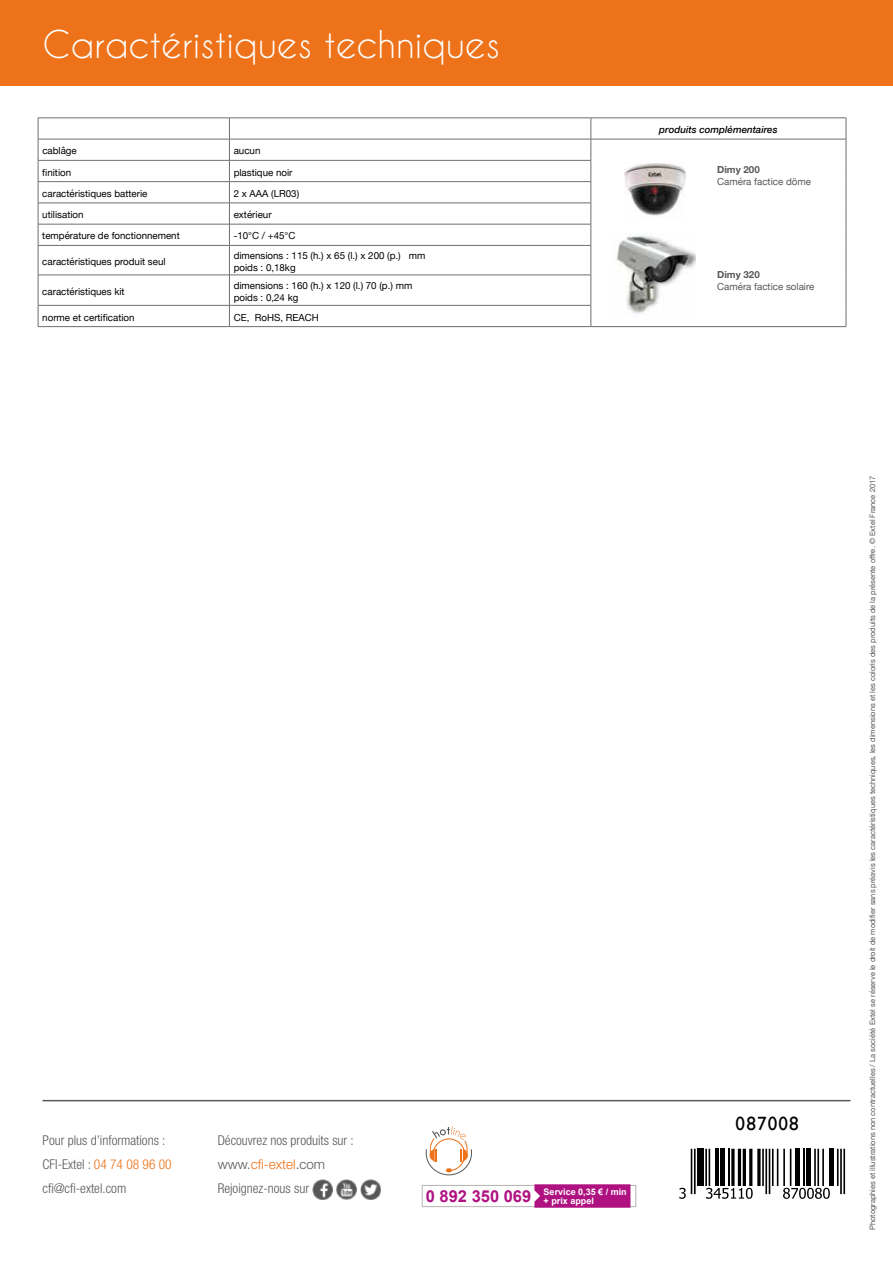
<style>
.page{position:relative;width:893px;height:1263px;background:#fff}
.page>*{position:absolute;margin:0;border:0;box-sizing:border-box;transform-origin:0 0}
.t1{font:36px "Caviar Dreams";color:#fff}
.t2{font:19.2px "Gill Sans";letter-spacing:.06em;color:#000}
.t3{font:300 condensed 13.5px/24px "Helvetica Neue LT Std";color:#575756}
.t4{font:9.75px/11.7px "Helvetica Neue";color:#000}
.t5{font:9.75px "Helvetica Neue";color:#575756}
.t6{font:italic 500 9.75px "Helvetica Neue";color:#000}
.t7{font:700 9.75px "Helvetica Neue LT Std";color:#575756}
.t8{font:700 9px/9px "Arial";color:#fff}
.t9{font:7.5px "Helvetica Neue";color:#575756}
.s1{color:#ee7219}
.s2{font-stretch:normal}
.s3{font-stretch:normal;color:#ee7219}
.s4{font-size:16.5px;color:#af1280}
</style>
<div class="page">
<img style="left:616px;top:234px;width:80px;height:79px">
<img style="left:625px;top:163px;width:61px;height:55px">
<hr style="left:43px;top:1100px;width:807px;height:1px;background:#575756">
<div style="left:0;top:0;width:893px;height:85px;background:#ee7219"></div>
<img style="left:312px;top:1179px;width:69px;height:21px">
<svg style="left:425px;top:1126px;width:47px;height:50px"></svg>
<div style="left:422px;top:1185px;width:214px;height:22px;border:1px solid #b3b2b2"></div>
<svg style="left:534px;top:1184px;width:96px;height:24px;background:#b21c85"></svg>
<hr style="left:694px;top:1149px;width:2px;height:45px;background:#000">
<hr style="left:691px;top:1149px;width:1px;height:45px;background:#000">
<div style="left:697px;top:1149px;width:7px;height:37px;background:#000"></div>
<hr style="left:709px;top:1149px;width:1px;height:37px;background:#000">
<hr style="left:705px;top:1149px;width:2px;height:37px;background:#000">
<hr style="left:715px;top:1149px;width:3px;height:37px;background:#000">
<div style="left:720px;top:1149px;width:5px;height:37px;background:#000"></div>
<hr style="left:728px;top:1149px;width:2px;height:37px;background:#000">
<svg style="left:757px;top:1149px;width:4px;height:37px"></svg>
<hr style="left:749px;top:1149px;width:3px;height:37px;background:#000">
<hr style="left:743px;top:1149px;width:3px;height:37px;background:#000">
<hr style="left:738px;top:1149px;width:3px;height:37px;background:#000">
<svg style="left:731px;top:1149px;width:4px;height:37px"></svg>
<hr style="left:790px;top:1149px;width:1px;height:37px;background:#000">
<hr style="left:783px;top:1149px;width:2px;height:37px;background:#000">
<hr style="left:777px;top:1149px;width:1px;height:37px;background:#000">
<hr style="left:772px;top:1149px;width:2px;height:37px;background:#000">
<hr style="left:769px;top:1149px;width:1px;height:45px;background:#000">
<hr style="left:765px;top:1149px;width:2px;height:45px;background:#000">
<hr style="left:762px;top:1149px;width:2px;height:37px;background:#000">
<div style="left:795px;top:1149px;width:5px;height:37px;background:#000"></div>
<hr style="left:803px;top:1149px;width:1px;height:37px;background:#000">
<div style="left:806px;top:1149px;width:5px;height:37px;background:#000"></div>
<hr style="left:822px;top:1149px;width:2px;height:37px;background:#000">
<hr style="left:817px;top:1149px;width:2px;height:37px;background:#000">
<hr style="left:814px;top:1149px;width:2px;height:37px;background:#000">
<div style="left:829px;top:1149px;width:5px;height:37px;background:#000"></div>
<hr style="left:843px;top:1149px;width:2px;height:45px;background:#000">
<hr style="left:840px;top:1149px;width:2px;height:45px;background:#000">
<hr style="left:837px;top:1149px;width:2px;height:37px;background:#000">
<svg style="left:679px;top:1188px;width:7px;height:11px"></svg>
<svg style="left:706px;top:1188px;width:47px;height:11px"></svg>
<svg style="left:783px;top:1188px;width:47px;height:11px"></svg>
<hr style="left:38px;top:118px;width:191px;height:1px;background:#706f6f">
<hr style="left:229px;top:118px;width:362px;height:1px;background:#706f6f">
<hr style="left:591px;top:118px;width:255px;height:1px;background:#706f6f">
<hr style="left:591px;top:139px;width:255px;height:1px;background:#706f6f">
<svg style="left:846px;top:118px;width:1px;height:127px"></svg>
<hr style="left:846px;top:245px;width:1px;height:30px;background:#706f6f">
<hr style="left:846px;top:275px;width:1px;height:30px;background:#706f6f">
<svg style="left:846px;top:305px;width:1px;height:21px"></svg>
<hr style="left:591px;top:326px;width:255px;height:1px;background:#706f6f">
<hr style="left:38px;top:139px;width:191px;height:1px;background:#706f6f">
<hr style="left:229px;top:139px;width:362px;height:1px;background:#706f6f">
<hr style="left:38px;top:160px;width:191px;height:1px;background:#706f6f">
<hr style="left:229px;top:160px;width:362px;height:1px;background:#706f6f">
<hr style="left:38px;top:203px;width:191px;height:1px;background:#706f6f">
<hr style="left:229px;top:203px;width:362px;height:1px;background:#706f6f">
<hr style="left:38px;top:181px;width:191px;height:1px;background:#706f6f">
<hr style="left:38px;top:224px;width:191px;height:1px;background:#706f6f">
<hr style="left:38px;top:245px;width:191px;height:1px;background:#706f6f">
<svg style="left:38px;top:118px;width:1px;height:157px"></svg>
<hr style="left:38px;top:275px;width:191px;height:1px;background:#706f6f">
<hr style="left:38px;top:275px;width:1px;height:30px;background:#706f6f">
<hr style="left:229px;top:181px;width:362px;height:1px;background:#706f6f">
<hr style="left:229px;top:224px;width:362px;height:1px;background:#706f6f">
<hr style="left:229px;top:245px;width:362px;height:1px;background:#706f6f">
<svg style="left:229px;top:119px;width:1px;height:156px"></svg>
<svg style="left:591px;top:118px;width:1px;height:157px"></svg>
<hr style="left:229px;top:275px;width:362px;height:1px;background:#706f6f">
<hr style="left:229px;top:275px;width:1px;height:30px;background:#706f6f">
<hr style="left:591px;top:275px;width:1px;height:30px;background:#706f6f">
<hr style="left:38px;top:305px;width:191px;height:1px;background:#706f6f">
<svg style="left:38px;top:306px;width:1px;height:20px"></svg>
<hr style="left:229px;top:305px;width:362px;height:1px;background:#706f6f">
<svg style="left:229px;top:306px;width:1px;height:20px"></svg>
<svg style="left:591px;top:306px;width:1px;height:20px"></svg>
<hr style="left:38px;top:326px;width:191px;height:1px;background:#706f6f">
<hr style="left:229px;top:326px;width:362px;height:1px;background:#706f6f">
<h1 class="t1" style="left:43px;top:23px;width:459px">Caractéristiques techniques</h1>
<p class="t4" style="left:42px;top:146px;width:36px">cablâge</p>
<p class="t4" style="left:234px;top:146px;width:28px">aucun</p>
<p class="t4" style="left:42px;top:167px;width:30px">finition</p>
<p class="t4" style="left:234px;top:167px;width:60px">plastique noir</p>
<p class="t4" style="left:42px;top:188px;width:107px">caractéristiques batterie</p>
<p class="t4" style="left:234px;top:188px;width:67px">2 x AAA (LR03)</p>
<p class="t4" style="left:42px;top:209px;width:43px">utilisation</p>
<p class="t4" style="left:234px;top:209px;width:39px">extérieur</p>
<p class="t4" style="left:42px;top:231px;width:139px">température de fonctionnement</p>
<p class="t4" style="left:234px;top:231px;width:63px">-10°C / +45°C</p>
<p class="t4" style="left:42px;top:256px;width:125px">caractéristiques produit seul</p>
<p class="t4" style="left:234px;top:250px;width:193px">dimensions : 115 (h.) x 65 (l.) x 200 (p.) mm poids : 0,18kg</p>
<p class="t4" style="left:42px;top:286px;width:84px">caractéristiques kit</p>
<p class="t4" style="left:234px;top:280px;width:180px">dimensions : 160 (h.) x 120 (l.) 70 (p.) mm poids : 0,24 kg</p>
<p class="t4" style="left:42px;top:312px;width:94px">norme et certification</p>
<p class="t4" style="left:234px;top:312px;width:87px">CE, RoHS, REACH</p>
<p class="t6" style="left:659px;top:121px;width:120px">produits complémentaires</p>
<p class="t7" style="left:717px;top:163px;width:44px">Dimy 200</p>
<p class="t5" style="left:717px;top:174px;width:95px">Caméra factice döme</p>
<p class="t7" style="left:717px;top:269px;width:44px">Dimy 320</p>
<p class="t5" style="left:717px;top:279px;width:99px">Caméra factice solaire</p>
<h3 class="t3" style="left:43px;top:1128px;width:131px">Pour plus d’informations :<br>CFI-Extel : <span class="s1">04 74 08 96 00 </span>cfi@cfi-extel.com</h3>
<h3 class="t3" style="left:218px;top:1128px;width:138px">Découvrez nos produits sur : <span class="s2">www.</span><span class="s3">cfi-extel</span><span class="s2">.com<br></span>Rejoignez-nous sur</h3>
<p class="t8" style="left:544px;top:1187px;width:85px;text-indent:-118px"><span class="s4">0 892 350 069</span> Service 0,35 € / min + prix appel</p>
<h2 class="t2" style="left:736px;top:1112px;width:65px">087008</h2>
<p class="t9" style="left:867px;top:1230px;width:756px;rotate:-90deg">Photographies et illustrations non contractuelles / La société Extel se réserve le droit de modifier sans préavis les caractéristiques techniques, les dimensions et les coloris des produits de la présente offre. © Extel France 2017</p>
</div>
